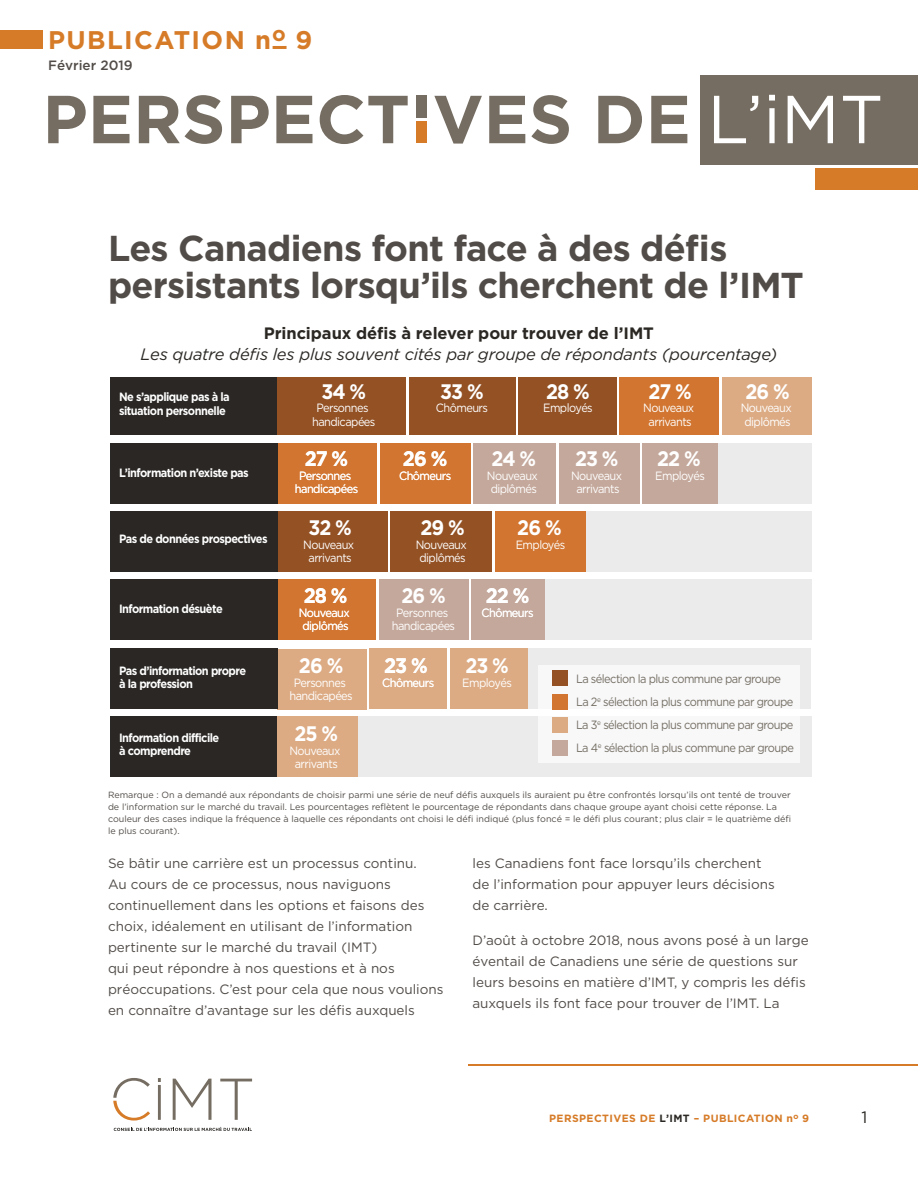
<style>
.page{position:relative;width:918px;height:1188px;background:#fff}
.page>*{position:absolute;margin:0;border:0;box-sizing:border-box;transform-origin:0 0}
.t1{font:700 36px/37.5px "Gotham HTF";letter-spacing:-.02em;color:#514c48}
.t2{font:700 25.5px "Gotham HTF";letter-spacing:.055em;color:#d67b27}
.t3{font:700 21px "Gotham HTF";letter-spacing:-.05em;color:#fff;scale:.92 1}
.t4{font:italic 16.5px "Gotham HTF";letter-spacing:-.01em;color:#2b2824}
.t5{font:700 16.5px "Gotham HTF";letter-spacing:-.005em;color:#2b2824}
.t6{font:16.5px "Gotham HTF";color:#2b2824}
.t7{font:13.5px/21px "Gotham HTF";color:#514c48}
.t8{font:500 13.5px "Gotham HTF";color:#514c48}
.t9{font:12px/13.5px "Gotham HTF";letter-spacing:-.05em;color:#fff;text-align:center;scale:.92 1}
.t10{font:700 12px/13.5px "Gotham HTF";letter-spacing:-.05em;color:#fff;scale:.92 1}
.t11{font:12px/23.2px "Gotham HTF";letter-spacing:-.05em;color:#756f64;scale:.92 1}
.t12{font:700 10.5px "Gotham HTF";letter-spacing:.04em;color:#d67b27}
.t13{font:9px/12px "Gotham HTF";color:#514c48}
.t14{font:900 6px "Gotham HTF";color:#d67b27}
.s1{color:#2b2824}
.s2{font-weight:700;font-size:10.5px}
</style>
<div class="page">
<div style="left:718px;top:443px;width:93px;height:60px;background:#ebebec"></div>
<div style="left:586px;top:511px;width:225px;height:60px;background:#ebebec"></div>
<div style="left:545px;top:579px;width:266px;height:61px;background:#ebebec"></div>
<div style="left:527px;top:649px;width:284px;height:60px;background:#ebebec"></div>
<div style="left:358px;top:717px;width:453px;height:60px;background:#ebebec"></div>
<div style="left:110px;top:377px;width:168px;height:58px;background:#2a2724"></div>
<div style="left:278px;top:377px;width:128px;height:58px;background:#935124"></div>
<div style="left:409px;top:377px;width:106px;height:58px;background:#935124"></div>
<div style="left:277px;top:511px;width:111px;height:60px;background:#935124"></div>
<div style="left:518px;top:377px;width:99px;height:58px;background:#935124"></div>
<div style="left:278px;top:580px;width:98px;height:60px;background:#d17530"></div>
<div style="left:391px;top:511px;width:101px;height:60px;background:#935124"></div>
<div style="left:620px;top:377px;width:99px;height:58px;background:#d17530"></div>
<div style="left:277px;top:443px;width:99px;height:60px;background:#d17530"></div>
<div style="left:722px;top:377px;width:89px;height:58px;background:#dcab84"></div>
<div style="left:495px;top:511px;width:91px;height:60px;background:#d17530"></div>
<div style="left:380px;top:443px;width:90px;height:60px;background:#d17530"></div>
<div style="left:380px;top:580px;width:89px;height:60px;background:#c4a89b"></div>
<div style="left:277px;top:649px;width:90px;height:60px;background:#dcab84"></div>
<div style="left:473px;top:443px;width:83px;height:60px;background:#c4a89b"></div>
<div style="left:559px;top:443px;width:81px;height:60px;background:#c4a89b"></div>
<div style="left:369px;top:649px;width:78px;height:60px;background:#dcab84"></div>
<div style="left:450px;top:649px;width:77px;height:60px;background:#dcab84"></div>
<div style="left:642px;top:443px;width:76px;height:60px;background:#c4a89b"></div>
<div style="left:472px;top:579px;width:73px;height:60px;background:#c4a89b"></div>
<div style="left:110px;top:443px;width:168px;height:60px;background:#2a2724"></div>
<div style="left:110px;top:511px;width:168px;height:60px;background:#2a2724"></div>
<div style="left:110px;top:580px;width:168px;height:60px;background:#2a2724"></div>
<div style="left:110px;top:649px;width:168px;height:60px;background:#2a2724"></div>
<div style="left:110px;top:717px;width:168px;height:60px;background:#2a2724"></div>
<div style="left:277px;top:717px;width:81px;height:60px;background:#dcab84"></div>
<div style="left:538px;top:665px;width:261px;height:97px;background:#f8f8f9"></div>
<div style="left:553px;top:671px;width:15px;height:15px;background:#935124"></div>
<div style="left:553px;top:694px;width:15px;height:15px;background:#d17530"></div>
<div style="left:553px;top:717px;width:15px;height:15px;background:#dcab84"></div>
<div style="left:553px;top:740px;width:15px;height:15px;background:#c4a89b"></div>
<hr style="left:468px;top:1064px;width:450px;height:2px;background:#d67b27">
<div style="left:0;top:31px;width:42px;height:18px;background:#d67b27"></div>
<hr style="left:273px;top:46px;width:14px;height:3px;background:#d67b27">
<div style="left:701px;top:75px;width:217px;height:89px;background:#756d62"></div>
<div style="left:815px;top:168px;width:103px;height:22px;background:#d67b27"></div>
<svg style="left:48px;top:95px;width:639px;height:49px"></svg>
<svg style="left:714px;top:95px;width:166px;height:48px"></svg>
<div style="left:416px;top:121px;width:11px;height:22px;background:#d67b27"></div>
<div style="left:416px;top:96px;width:11px;height:22px;background:#756d62"></div>
<svg style="left:114px;top:1127px;width:138px;height:4px"></svg>
<svg style="left:113px;top:1078px;width:139px;height:43px"></svg>
<h2 class="t2" style="left:48px;top:25px;width:266px">PUBLICATION n<sup>O</sup> 9</h2>
<p class="t8" style="left:48px;top:58px;width:86px">Février 2019</p>
<h1 class="t1" style="left:108px;top:228px;width:697px">Les Canadiens font face à des défis persistants lorsqu’ils cherchent de l’IMT</h1>
<p class="t5" style="left:264px;top:323px;width:392px">Principaux défis à relever pour trouver de l’IMT</p>
<p class="t4" style="left:141px;top:345px;width:638px">Les quatre défis les plus souvent cités par groupe de répondants (pourcentage)</p>
<p class="t10" style="left:119px;top:390px;width:122px">Ne s’applique pas à la situation personnelle</p>
<h3 class="t3" style="left:745px;top:379px;width:50px">26 %</h3>
<p class="t9" style="left:741px;top:401px;width:57px">Nouveaux diplômés</p>
<h3 class="t3" style="left:546px;top:379px;width:49px">28 %</h3>
<p class="t9" style="left:543px;top:401px;width:55px">Employés</p>
<h3 class="t3" style="left:648px;top:379px;width:49px">27 %</h3>
<p class="t9" style="left:643px;top:401px;width:57px">Nouveaux arrivants</p>
<h3 class="t3" style="left:321px;top:379px;width:50px">34 %</h3>
<p class="t9" style="left:312px;top:401px;width:70px">Personnes handicapées</p>
<h3 class="t3" style="left:305px;top:447px;width:49px">27 %</h3>
<p class="t9" style="left:295px;top:469px;width:70px">Personnes handicapées</p>
<h3 class="t3" style="left:308px;top:516px;width:49px">32 %</h3>
<p class="t9" style="left:303px;top:538px;width:57px">Nouveaux arrivants</p>
<h3 class="t3" style="left:304px;top:584px;width:49px">28 %</h3>
<p class="t9" style="left:299px;top:606px;width:57px">Nouveaux diplômés</p>
<h3 class="t3" style="left:299px;top:654px;width:50px">26 %</h3>
<p class="t9" style="left:289px;top:675px;width:70px">Personnes handicapées</p>
<h3 class="t3" style="left:294px;top:721px;width:49px">25 %</h3>
<p class="t9" style="left:289px;top:743px;width:57px">Nouveaux arrivants</p>
<h3 class="t3" style="left:440px;top:379px;width:49px">33 %</h3>
<p class="t9" style="left:436px;top:401px;width:58px">Chômeurs</p>
<h3 class="t3" style="left:403px;top:447px;width:50px">26 %</h3>
<p class="t9" style="left:399px;top:469px;width:58px">Chômeurs</p>
<h3 class="t3" style="left:492px;top:447px;width:50px">24 %</h3>
<p class="t9" style="left:487px;top:469px;width:57px">Nouveaux diplômés</p>
<h3 class="t3" style="left:575px;top:447px;width:49px">23 %</h3>
<p class="t9" style="left:571px;top:469px;width:57px">Nouveaux arrivants</p>
<h3 class="t3" style="left:657px;top:447px;width:49px">22 %</h3>
<p class="t9" style="left:655px;top:469px;width:55px">Employés</p>
<p class="t10" style="left:119px;top:466px;width:143px">L’information n’existe pas</p>
<h3 class="t3" style="left:420px;top:516px;width:50px">29 %</h3>
<p class="t9" style="left:416px;top:538px;width:57px">Nouveaux diplômés</p>
<h3 class="t3" style="left:401px;top:584px;width:50px">26 %</h3>
<p class="t9" style="left:392px;top:606px;width:70px">Personnes handicapées</p>
<h3 class="t3" style="left:384px;top:654px;width:49px">23 %</h3>
<p class="t9" style="left:382px;top:675px;width:58px">Chômeurs</p>
<h3 class="t3" style="left:517px;top:516px;width:50px">26 %</h3>
<p class="t9" style="left:516px;top:538px;width:55px">Employés</p>
<h3 class="t3" style="left:486px;top:584px;width:49px">22 %</h3>
<p class="t9" style="left:482px;top:606px;width:58px">Chômeurs</p>
<p class="t10" style="left:119px;top:531px;width:163px">Pas de données prospectives</p>
<p class="t10" style="left:119px;top:601px;width:114px">Information désuète</p>
<h3 class="t3" style="left:465px;top:654px;width:49px">23 %</h3>
<p class="t9" style="left:462px;top:675px;width:55px">Employés</p>
<p class="t11" style="left:576px;top:667px;width:239px">La sélection la plus commune par groupe La 2<sup>e</sup> sélection la plus commune par groupe La 3<sup>e</sup> sélection la plus commune par groupe La 4<sup>e</sup> sélection la plus commune par groupe</p>
<p class="t13" style="left:108px;top:788px;width:685px">Remarque : On a demandé aux répondants de choisir parmi une série de neuf défis auxquels ils auraient pu être confrontés lorsqu’ils ont tenté de trouver de l’information sur le marché du travail. Les pourcentages reflètent le pourcentage de répondants dans chaque groupe ayant choisi cette réponse. La couleur des cases indique la fréquence à laquelle ces répondants ont choisi le défi indiqué (plus foncé = le défi plus courant ; plus clair = le quatrième défi le plus courant).</p>
<p class="t7" style="left:108px;top:853px;width:337px">Se bâtir une carrière est un processus continu.<br>Au cours de ce processus, nous naviguons continuellement dans les options et faisons des choix, idéalement en utilisant de l’information pertinente sur le marché du travail (IMT)<br>qui peut répondre à nos questions et à nos préoccupations. C’est pour cela que nous voulions en connaître d’avantage sur les défis auxquels</p>
<p class="t7" style="left:472px;top:853px;width:304px">les Canadiens font face lorsqu’ils cherchent de l’information pour appuyer leurs décisions de carrière.</p>
<p class="t10" style="left:119px;top:663px;width:140px">Pas d’information propre à la profession</p>
<p class="t10" style="left:119px;top:730px;width:111px">Information difficile à comprendre</p>
<p class="t7" style="left:472px;top:929px;width:338px">D’août à octobre 2018, nous avons posé à un large éventail de Canadiens une série de questions sur leurs besoins en matière d’IMT, y compris les défis auxquels ils font face pour trouver de l’IMT. La</p>
<p class="t12" style="left:549px;top:1112px;width:246px">PERSPECTIVES DE <span class="s1">L’IMT</span> – PUBLICATION n</p>
<p class="t6" style="left:862px;top:1108px;width:7px">1</p>
<p class="t14" style="left:794px;top:1114px;width:17px">O <span class="s2">9</span></p>
</div>
